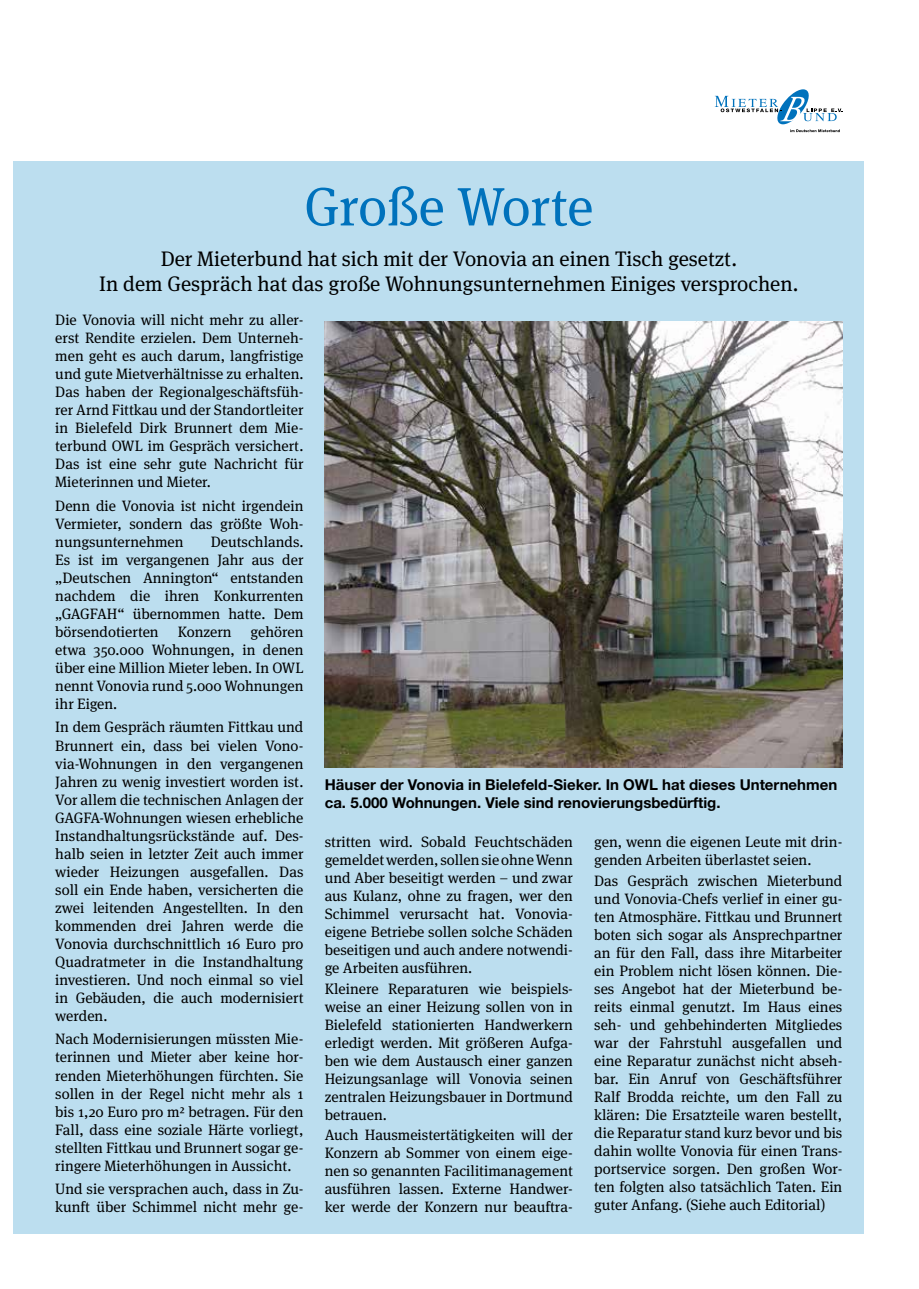
<style>
.page{position:relative;width:919px;height:1289px;background:#fff}
.page>*{position:absolute;margin:0;border:0;box-sizing:border-box;transform-origin:0 0}
.t1{font:54px "Meta Serif";color:#0072bc}
.t2{font:21px/25.2px "Meta Serif";color:#000;text-align:center}
.t3{font:15px/18px "Meta Serif";color:#000;text-align:justify}
.t4{font:700 15px/18px "Helvetica Neue";color:#000}
</style>
<div class="page">
<div style="left:13px;top:162px;width:850px;height:1071px;background:#bcdeef"></div>
<svg style="left:714px;top:89px;width:128px;height:43px"></svg>
<img style="left:325px;top:321px;width:517px;height:446px">
<h1 class="t1" style="left:304px;top:175px;width:290px">Große Worte</h1>
<h2 class="t2" style="left:99px;top:246px;width:700px">Der Mieterbund hat sich mit der Vonovia an einen Tisch gesetzt.<br>In dem Gespräch hat das große Wohnungsunternehmen Einiges versprochen.</h2>
<p class="t3" style="left:55px;top:310px;width:250px">Die Vonovia will nicht mehr zu aller&shy;erst Rendite erzielen. Dem Unterneh&shy;men geht es auch darum, langfristige und gute Mietverhältnisse zu erhalten.<br>Das haben der Regionalgeschäftsfüh&shy;rer Arnd Fittkau und der Standortleiter in Bielefeld Dirk Brunnert dem Mie&shy;terbund OWL im Gespräch versichert.<br>Das ist eine sehr gute Nachricht für Mieterinnen und Mieter.</p>
<p class="t3" style="left:55px;top:496px;width:250px">Denn die Vonovia ist nicht irgendein Vermieter, sondern das größte Woh&shy;nungsunternehmen</p>
<p class="t3" style="left:55px;top:532px;width:250px;text-indent:155px">Deutschlands.<br>Es ist im vergangenen Jahr aus der „Deutschen Annington“ entstanden nachdem die ihren Konkurrenten „GAGFAH“ übernommen hatte. Dem börsendotierten</p>
<p class="t3" style="left:55px;top:622px;width:250px;text-indent:195px">gehören etwa 350.000 Wohnungen, in denen über eine Million Mieter leben. In OWL nennt Vonovia rund 5.000 Wohnungen ihr Eigen.</p>
<p class="t3" style="left:55px;top:718px;width:250px">In dem Gespräch räumten Fittkau und Brunnert ein, dass bei vielen Vono&shy;via-Wohnungen in den vergangenen Jahren zu wenig investiert worden ist.<br>Vor allem die technischen Anlagen der GAGFA-Wohnungen wiesen erhebliche Instandhaltungsrückstände auf. Des&shy;halb seien in letzter Zeit auch immer wieder Heizungen ausgefallen. Das soll ein Ende haben, versicherten die zwei leitenden Angestellten. In den kommenden drei Jahren werde die Vonovia durchschnittlich 16 Euro pro Quadratmeter in die Instandhaltung investieren. Und noch einmal so viel in Gebäuden, die auch modernisiert werden.</p>
<p class="t3" style="left:55px;top:1030px;width:250px">Nach Modernisierungen müssten Mie&shy;terinnen und Mieter aber keine hor&shy;renden Mieterhöhungen fürchten. Sie sollen in der Regel nicht mehr als 1 bis 1,20 Euro pro m² betragen. Für den Fall, dass eine soziale Härte vorliegt, stellten Fittkau und Brunnert sogar ge&shy;ringere Mieterhöhungen in Aussicht.</p>
<p class="t3" style="left:55px;top:1179px;width:250px">Und sie versprachen auch, dass in Zu&shy;kunft über Schimmel nicht mehr ge-</p>
<p class="t3" style="left:178px;top:622px;width:55px">Konzern</p>
<p class="t4" style="left:325px;top:775px;width:514px">Häuser der Vonovia in Bielefeld-Sieker. In OWL hat dieses Unternehmen ca. 5.000 Wohnungen. Viele sind renovierungsbedürftig.</p>
<p class="t3" style="left:325px;top:832px;width:250px">stritten wird. Sobald Feuchtschäden gemeldet werden, sollen sie ohne Wenn und Aber beseitigt werden – und zwar aus Kulanz, ohne zu fragen, wer den Schimmel verursacht hat. Vonovia&shy;eigene Betriebe sollen solche Schäden beseitigen und auch andere notwendi&shy;ge Arbeiten ausführen.</p>
<p class="t3" style="left:325px;top:979px;width:250px">Kleinere Reparaturen wie beispiels&shy;weise an einer Heizung sollen von in Bielefeld stationierten Handwerkern erledigt werden. Mit größeren Aufga&shy;ben wie dem Austausch einer ganzen Heizungsanlage will Vonovia seinen zentralen Heizungsbauer in Dortmund betrauen.</p>
<p class="t3" style="left:325px;top:1125px;width:250px">Auch Hausmeistertätigkeiten will der Konzern ab Sommer von einem eige&shy;nen so genannten Facilitimanagement ausführen lassen. Externe Handwer&shy;ker werde der Konzern nur beauftra-</p>
<p class="t3" style="left:594px;top:832px;width:250px">gen, wenn die eigenen Leute mit drin&shy;genden Arbeiten überlastet seien.</p>
<p class="t3" style="left:594px;top:871px;width:250px">Das Gespräch zwischen Mieterbund und Vonovia-Chefs verlief in einer gu&shy;ten Atmosphäre. Fittkau und Brunnert boten sich sogar als Ansprechpartner an für den Fall, dass ihre Mitarbeiter ein Problem nicht lösen können. Die&shy;ses Angebot hat der Mieterbund be&shy;reits einmal genutzt. Im Haus eines seh- und gehbehinderten Mitgliedes war der Fahrstuhl ausgefallen und eine Reparatur zunächst nicht abseh&shy;bar. Ein Anruf von Geschäftsführer Ralf Brodda reichte, um den Fall zu klären: Die Ersatzteile waren bestellt, die Reparatur stand kurz bevor und bis dahin wollte Vonovia für einen Trans&shy;portservice sorgen. Den großen Wor&shy;ten folgten also tatsächlich Taten. Ein guter Anfang. (Siehe auch Editorial)</p>
</div>
